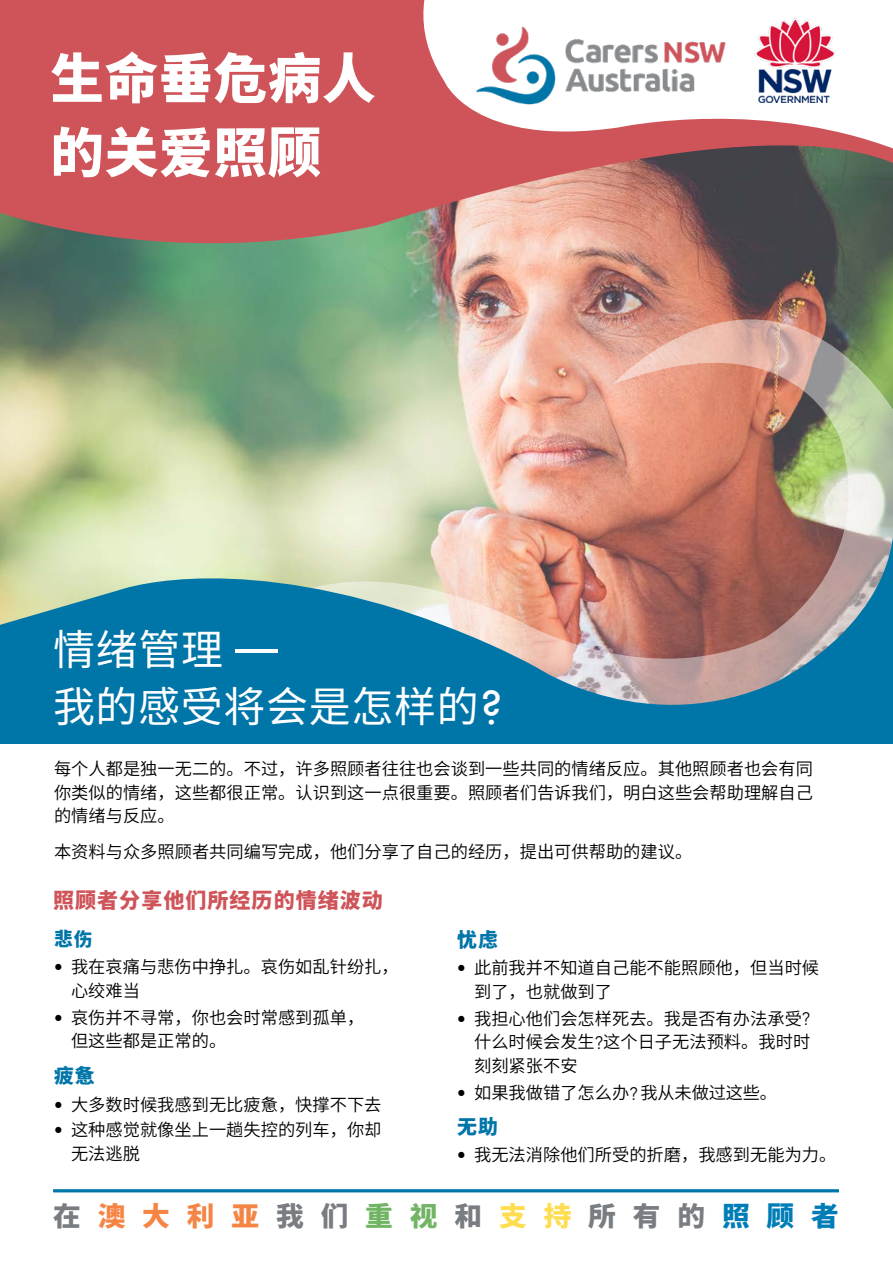
<style>
.page{position:relative;width:893px;height:1263px;background:#fff}
.page>*{position:absolute;margin:0;border:0;box-sizing:border-box;transform-origin:0 0}
.t1{font:800 53.55px/74.1px "Source Han Sans SC";letter-spacing:.015em;color:#fff}
.t2{font:42px/57px "Source Han Sans SC";letter-spacing:.015em;color:#fff}
.t3{font:800 27px "Source Han Sans SC";letter-spacing:.61em;color:#797d82}
.t4{font:800 21px "Source Han Sans SC";letter-spacing:.05em;color:#cf5459}
.t5{font:800 19.8px "Source Han Sans SC";color:#0075a8}
.t6{font:800 18.75px "Source Han Sans SC";color:#0075a8}
.t7{font:17.25px/23.2px "Source Han Sans SC";color:#000}
.s1{font-family:"Futura Std";font-weight:500}
.s2{font-family:"Futura Std";font-weight:500;font-size:44.1px}
.s3{font-family:"Avenir LT";font-weight:300}
.s4{font-family:"Avenir LT";font-weight:300;font-size:18px}
.s5{color:#f58544}
.s6{color:#71b564}
.s7{color:#ffdd50}
.s8{color:#007db7}
</style>
<div class="page">
<img style="left:0;top:272px;width:893px;height:137px">
<svg style="left:0;top:0;width:893px;height:272px;background:#b26462"></svg>
<img style="left:257px;top:282px;width:636px;height:127px">
<hr style="left:53px;top:1189px;width:786px;height:3px;background:#0075a8">
<img style="left:0;top:409px;width:893px;height:335px">
<svg style="left:410px;top:0;width:483px;height:155px"></svg>
<img style="left:466px;top:15px;width:265px;height:105px">
<img style="left:743px;top:14px;width:108px;height:89px">
<h1 class="t1" style="left:50px;top:43px;width:327px">生命垂危病人的关爱照顾</h1>
<h2 class="t2" style="left:53px;top:622px;width:450px">情绪管理 <span class="s1">–<br></span>我的感受将会是怎样的<span class="s2">?</span></h2>
<p class="t7" style="left:54px;top:758px;width:760px;text-align:justify">每个人都是独一无二的。不过，许多照顾者往往也会谈到一些共同的情绪反应。其他照顾者也会有同你类似的情绪，这些都很正常。认识到这一点很重要。照顾者们告诉我们，明白这些会帮助理解自己的情绪与反应。</p>
<p class="t7" style="left:54px;top:840px;width:640px">本资料与众多照顾者共同编写完成，他们分享了自己的经历，提出可供帮助的建议。</p>
<p class="t4" style="left:53px;top:888px;width:331px">照顾者分享他们所经历的情绪波动</p>
<p class="t6" style="left:54px;top:928px;width:40px">悲伤</p>
<p class="t7" style="left:71px;top:956px;width:329px;text-indent:-17px"><span class="s3">•</span> 我在哀痛与悲伤中挣扎。哀伤如乱针纷扎，心绞难当</p>
<p class="t7" style="left:71px;top:1006px;width:295px;text-indent:-17px"><span class="s3">•</span> 哀伤并不寻常，你也会时常感到孤单，但这些都是正常的。</p>
<p class="t5" style="left:54px;top:1065px;width:42px">疲惫</p>
<p class="t7" style="left:54px;top:1093px;width:329px"><span class="s3">•</span> 大多数时候我感到无比疲惫，快撑不下去</p>
<p class="t7" style="left:71px;top:1119px;width:312px;text-indent:-17px"><span class="s3">•</span> 这种感觉就像坐上一趟失控的列车，你却无法逃脱</p>
<p class="t5" style="left:457px;top:928px;width:42px">忧虑</p>
<p class="t7" style="left:474px;top:957px;width:346px;text-indent:-17px"><span class="s3">•</span> 此前我并不知道自己能不能照顾他，但当时候到了，也就做到了</p>
<p class="t7" style="left:474px;top:1007px;width:338px;text-align:justify;text-indent:-17px"><span class="s3">•</span> 我担心他们会怎样死去。我是否有办法承受<span class="s4">?</span>什么时候会发生<span class="s4">?</span>这个日子无法预料。我时时刻刻紧张不安</p>
<p class="t7" style="left:457px;top:1081px;width:322px"><span class="s3">•</span> 如果我做错了怎么办<span class="s4">?</span> 我从未做过这些。</p>
<p class="t5" style="left:457px;top:1115px;width:42px">无助</p>
<p class="t7" style="left:457px;top:1143px;width:381px"><span class="s3">•</span> 我无法消除他们所受的折磨，我感到无能为力。</p>
<h3 class="t3" style="left:53px;top:1200px;width:787px">在<span class="s5">澳大利亚</span>我们<span class="s6">重视</span>和<span class="s7">支持</span>所有的<span class="s8">照顾者</span></h3>
</div>
